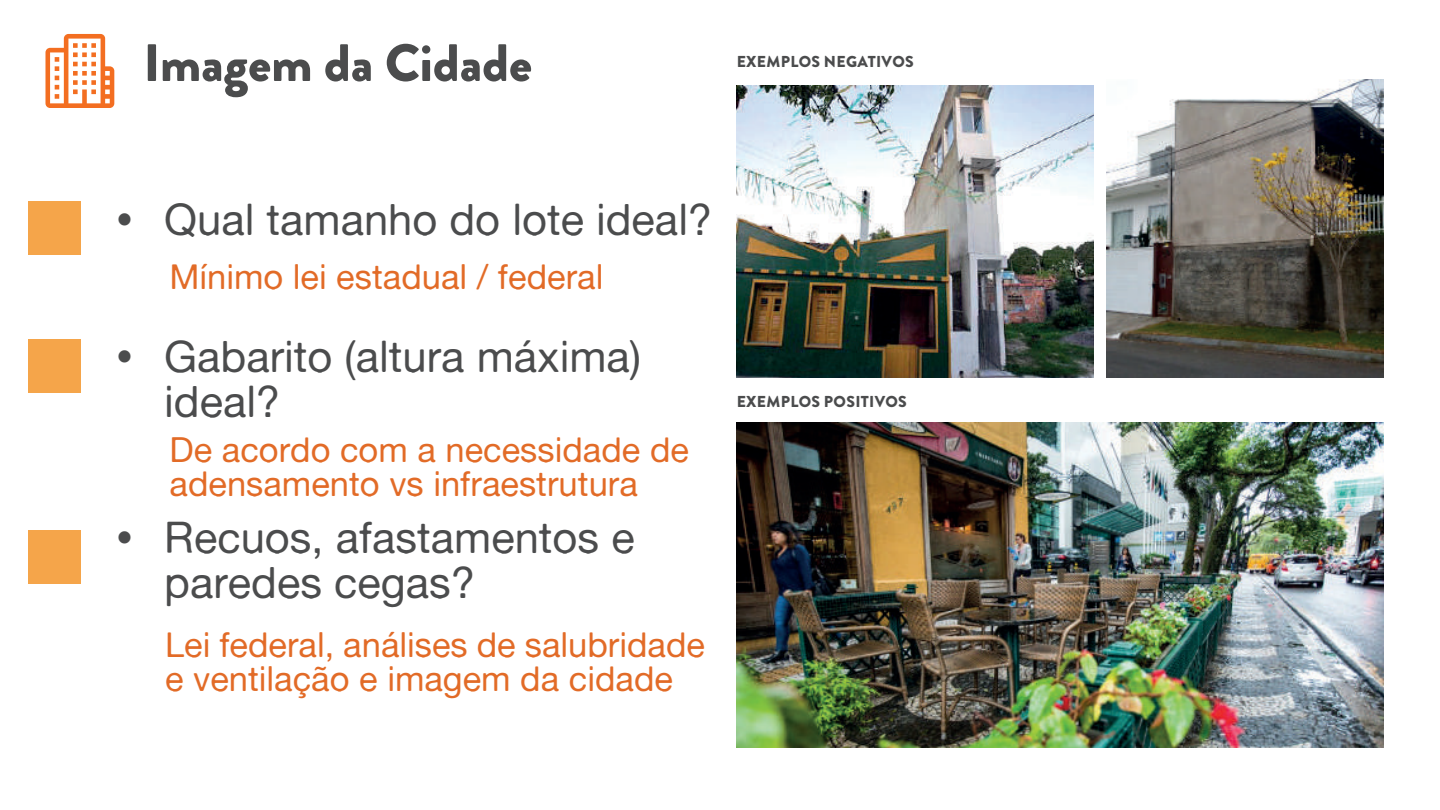
<style>
.page{position:relative;width:1440px;height:810px;background:#fff}
.page>*{position:absolute;margin:0;border:0;box-sizing:border-box;transform-origin:0 0}
.t1{font:900 52.5px "Brandon Grotesque";color:#4b4c4d}
.t2{font:43.5px/45px "Alte Haas Grotesk";color:#4b4c4d}
.t3{font:34.5px/34.5px "Alte Haas Grotesk";color:#e26b27}
.t4{font:900 15.83px "Brandon Grotesque";letter-spacing:.02em;color:#4b4c4d}
.s1{font-family:"Franklin Gothic";font-weight:500;font-stretch:condensed}
</style>
<div class="page">
<img style="left:1107px;top:79px;width:276px;height:299px">
<img style="left:737px;top:85px;width:356px;height:293px">
<img style="left:737px;top:422px;width:646px;height:326px">
<svg style="left:45px;top:34px;width:69px;height:74px"></svg>
<div style="left:28px;top:201px;width:53px;height:53px;background:#f5a54a"></div>
<div style="left:28px;top:340px;width:53px;height:53px;background:#f5a54a"></div>
<div style="left:28px;top:530px;width:53px;height:53px;background:#f5a54a"></div>
<h1 class="t1" style="left:143px;top:26px;width:390px">Imagem da Cidade</h1>
<p class="t4" style="left:737px;top:50px;width:179px">EXEMPLOS NEGATIVOS</p>
<p class="t2" style="left:110px;top:197px;width:603px"><span class="s1">•</span> Qual tamanho do lote ideal?</p>
<p class="t3" style="left:170px;top:259px;width:435px">Mínimo lei estadual / federal</p>
<p class="t2" style="left:164px;top:333px;width:478px;text-indent:-54px"><span class="s1">•</span> Gabarito (altura máxima) ideal?</p>
<p class="t3" style="left:170px;top:432px;width:521px">De acordo com a necessidade de adensamento vs infraestrutura</p>
<p class="t2" style="left:164px;top:515px;width:472px;text-indent:-54px"><span class="s1">•</span> Recuos, afastamentos e paredes cegas?</p>
<p class="t3" style="left:165px;top:627px;width:541px">Lei federal, análises de salubridade e ventilação e imagem da cidade</p>
<p class="t4" style="left:737px;top:390px;width:172px">EXEMPLOS POSITIVOS</p>
</div>
